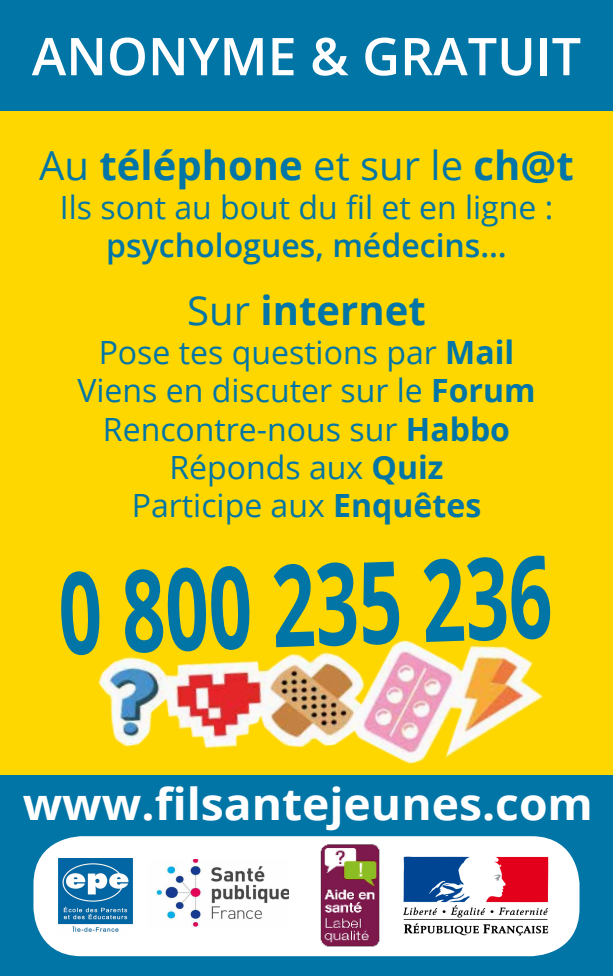
<style>
.page{position:relative;width:613px;height:976px;background:#fff}
.page>*{position:absolute;margin:0;border:0;box-sizing:border-box;transform-origin:0 0}
.t1{font:700 114px "Open Sans";color:#0075a6;scale:.67 1}
.t2{font:600 52px "Open Sans";color:#fff}
.t3{font:700 44px "Open Sans";color:#fff;scale:1.05 1}
.t4{font:700 40px "Open Sans";color:#0075a6}
.t5{font:32px/38.4px "Open Sans";color:#0075a6;text-align:center}
.t6{font:600 32px "Open Sans";color:#0075a6}
.s1{font-weight:400}
.s2{font-weight:700}
</style>
<div class="page">
<div style="left:0;top:0;width:612px;height:975px;background:#ffd700"></div>
<div style="left:0;top:0;width:612px;height:111px;background:#0075a6"></div>
<div style="left:0;top:775px;width:612px;height:200px;background:#0075a6"></div>
<div style="left:33px;top:835px;width:546px;height:120px;background:#fff;border-radius:48px"></div>
<img style="left:403px;top:856px;width:146px;height:80px">
<img style="left:156px;top:859px;width:133px;height:69px">
<img style="left:320px;top:844px;width:60px;height:103px">
<img style="left:59px;top:858px;width:74px;height:74px">
<img style="left:98px;top:640px;width:445px;height:125px">
<h2 class="t2" style="left:32px;top:21px;width:550px">ANONYME &amp; GRATUIT</h2>
<p class="t4" style="left:39px;top:137px;width:536px"><span class="s1">Au</span> téléphone <span class="s1">et sur le</span> ch@t</p>
<p class="t5" style="left:60px;top:187px;width:495px">Ils sont au bout du fil et en ligne :</p>
<p class="t6" style="left:106px;top:223px;width:402px">psychologues, médecins…</p>
<p class="t4" style="left:187px;top:282px;width:240px"><span class="s1">Sur</span> internet</p>
<p class="t5" style="left:77px;top:332px;width:459px">Pose tes questions par <span class="s2">Mail<br></span>Viens en discuter sur le <span class="s2">Forum<br></span>Rencontre-nous sur <span class="s2">Habbo<br></span>Réponds aux <span class="s2">Quiz<br></span>Participe aux <span class="s2">Enquêtes</span></p>
<h1 class="t1" style="left:56px;top:532px;width:738px;rotate:-2deg">0 800 235 236</h1>
<h3 class="t3" style="left:23px;top:772px;width:544px">www.filsantejeunes.com</h3>
</div>
